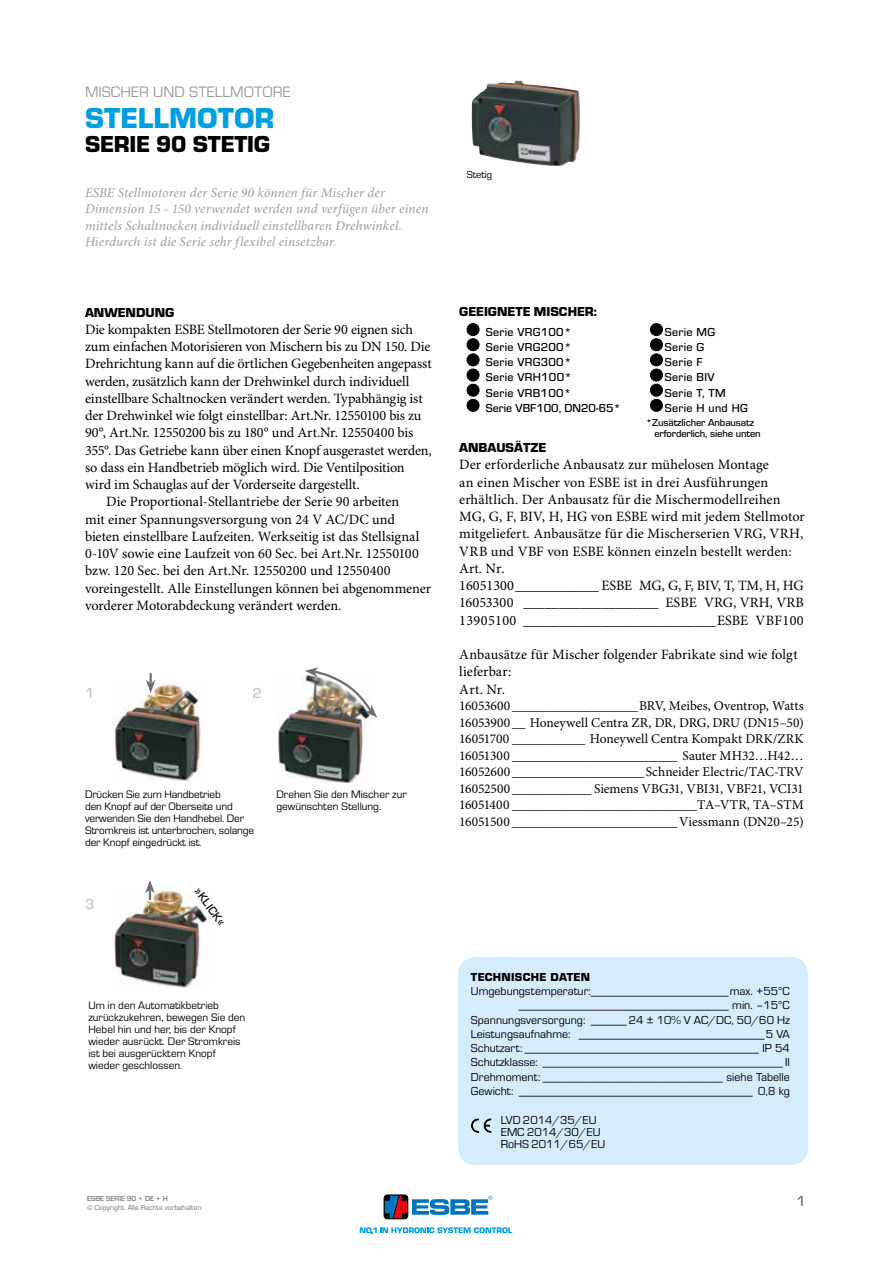
<style>
.page{position:relative;width:893px;height:1263px;background:#fff}
.page>*{position:absolute;margin:0;border:0;box-sizing:border-box;transform-origin:0 0}
.t1{font:700 30px "ESBE Eurostile";color:#009fe3}
.t2{font:700 24px "ESBE Eurostile";letter-spacing:-.01em;color:#000}
.t3{font:15.75px "ESBE Eurostile";color:#9d9d9c}
.t4{font:500 15px "ESBE Eurostile";color:#c6c6c6}
.t5{font:500 15px "ESBE Eurostile";color:#706f6f}
.t6{font:14.25px/17.2px "Minion Pro";letter-spacing:-.005em;color:#000}
.t7{font:13.5px/16.5px "Minion Pro";letter-spacing:-.005em;color:#000;text-align:justify}
.t8{font:italic 13.5px/16.5px "Minion Pro";letter-spacing:.01em;color:#9d9d9c}
.t9{font:700 13.5px "ESBE Eurostile";color:#000}
.t10{font:12px/14.2px "ESBE Eurostile";color:#000;text-align:right}
.t11{font:500 12px/15.1px "ESBE Eurostile";letter-spacing:.025em;color:#000}
.t12{font:700 12px "ESBE Eurostile";letter-spacing:.025em;color:#000}
.t13{font:11.25px/12px "ESBE Eurostile";color:#000}
.t14{font:500 10.5px/10.5px "ESBE Eurostile";letter-spacing:-.01em;color:#000}
.t15{font:10.5px "ESBE Eurostile";color:#000}
.t16{font:7.5px "ESBE Eurostile";color:#706f6f}
.t17{font:500 7.5px "ESBE Eurostile";color:#706f6f}
.s1{color:#f4a186}
</style>
<div class="page">
<div style="left:458px;top:957px;width:350px;height:208px;background:#d4edfc;border-radius:17px"></div>
<img style="left:114px;top:889px;width:93px;height:99px">
<svg style="left:145px;top:880px;width:10px;height:20px"></svg>
<img style="left:113px;top:681px;width:88px;height:99px">
<svg style="left:146px;top:673px;width:10px;height:20px"></svg>
<img style="left:278px;top:679px;width:90px;height:104px">
<img style="left:305px;top:667px;width:72px;height:51px">
<svg style="left:471px;top:1118px;width:21px;height:15px"></svg>
<img style="left:472px;top:81px;width:108px;height:85px">
<div style="left:467px;top:324px;width:12px;height:12px;background:#000;border-radius:50%"></div>
<div style="left:467px;top:323px;width:12px;height:13px;border:1px solid #000;border-radius:50%"></div>
<div style="left:467px;top:339px;width:12px;height:12px;background:#000;border-radius:50%"></div>
<div style="left:467px;top:338px;width:12px;height:13px;border:1px solid #000;border-radius:50%"></div>
<div style="left:467px;top:354px;width:12px;height:12px;background:#000;border-radius:50%"></div>
<div style="left:467px;top:353px;width:12px;height:13px;border:1px solid #000;border-radius:50%"></div>
<div style="left:467px;top:369px;width:12px;height:12px;background:#000;border-radius:50%"></div>
<div style="left:467px;top:369px;width:12px;height:12px;border:1px solid #000;border-radius:50%"></div>
<div style="left:467px;top:384px;width:12px;height:12px;background:#000;border-radius:50%"></div>
<div style="left:467px;top:384px;width:12px;height:13px;border:1px solid #000;border-radius:50%"></div>
<div style="left:467px;top:399px;width:12px;height:12px;background:#000;border-radius:50%"></div>
<div style="left:467px;top:399px;width:12px;height:13px;border:1px solid #000;border-radius:50%"></div>
<div style="left:650px;top:324px;width:12px;height:12px;background:#000;border-radius:50%"></div>
<div style="left:650px;top:323px;width:13px;height:13px;border:1px solid #000;border-radius:50%"></div>
<div style="left:650px;top:339px;width:12px;height:12px;background:#000;border-radius:50%"></div>
<div style="left:650px;top:338px;width:13px;height:13px;border:1px solid #000;border-radius:50%"></div>
<div style="left:650px;top:354px;width:12px;height:12px;background:#000;border-radius:50%"></div>
<div style="left:650px;top:353px;width:13px;height:13px;border:1px solid #000;border-radius:50%"></div>
<div style="left:650px;top:369px;width:12px;height:12px;background:#000;border-radius:50%"></div>
<div style="left:650px;top:369px;width:13px;height:12px;border:1px solid #000;border-radius:50%"></div>
<div style="left:650px;top:384px;width:12px;height:12px;background:#000;border-radius:50%"></div>
<div style="left:650px;top:384px;width:13px;height:13px;border:1px solid #000;border-radius:50%"></div>
<div style="left:650px;top:399px;width:12px;height:12px;background:#000;border-radius:50%"></div>
<div style="left:650px;top:399px;width:13px;height:13px;border:1px solid #000;border-radius:50%"></div>
<svg style="left:360px;top:1227px;width:152px;height:6px"></svg>
<div style="left:384px;top:1195px;width:24px;height:24px;border:1px solid #000;border-radius:3px"></div>
<svg style="left:385px;top:1196px;width:107px;height:22px"></svg>
<p class="t3" style="left:85px;top:83px;width:207px">MISCHER UND STELLMOTORE</p>
<h1 class="t1" style="left:85px;top:102px;width:191px">STELLMOTOR</h1>
<h2 class="t2" style="left:85px;top:131px;width:187px">SERIE 90 STETIG</h2>
<p class="t8" style="left:85px;top:185px;width:345px">ESBE Stellmotoren der Serie 90 können für Mischer der Dimension 15 - 150 verwendet werden und verfügen über einen mittels Schaltnocken individuell einstellbaren Drehwinkel.<br>Hierdurch ist die Serie sehr flexibel einsetzbar<span class="s1">.</span></p>
<p class="t9" style="left:85px;top:305px;width:91px">ANWENDUNG</p>
<p class="t6" style="left:85px;top:321px;width:330px">Die kompakten ESBE Stellmotoren der Serie 90 eignen sich</p>
<p class="t6" style="left:85px;top:338px;width:347px">zum einfachen Motorisieren von Mischern bis zu DN 150. Die</p>
<p class="t6" style="left:85px;top:356px;width:348px">Drehrichtung kann auf die örtlichen Gegebenheiten angepasst</p>
<p class="t6" style="left:85px;top:373px;width:326px">werden, zusätzlich kann der Drehwinkel durch individuell</p>
<p class="t6" style="left:85px;top:390px;width:339px">einstellbare Schaltnocken verändert werden. Typabhängig ist</p>
<p class="t6" style="left:85px;top:407px;width:338px">der Drehwinkel wie folgt einstellbar: Art.Nr. 12550100 bis zu</p>
<p class="t6" style="left:85px;top:425px;width:330px">90°, Art.Nr. 12550200 bis zu 180° und Art.Nr. 12550400 bis</p>
<p class="t6" style="left:85px;top:442px;width:348px">355°. Das Getriebe kann über einen Knopf ausgerastet werden,</p>
<p class="t6" style="left:85px;top:459px;width:321px">so dass ein Handbetrieb möglich wird. Die Ventilposition</p>
<p class="t6" style="left:85px;top:476px;width:276px">wird im Schauglas auf der Vorderseite dargestellt.</p>
<p class="t6" style="left:106px;top:494px;width:294px">Die Proportional-Stellantriebe der Serie 90 arbeiten</p>
<p class="t6" style="left:85px;top:511px;width:311px">mit einer Spannungsversorgung von 24 V AC/DC und</p>
<p class="t6" style="left:85px;top:528px;width:336px">bieten einstellbare Laufzeiten. Werkseitig ist das Stellsignal</p>
<p class="t6" style="left:85px;top:545px;width:335px">0-10V sowie eine Laufzeit von 60 Sec. bei Art.Nr. 12550100</p>
<p class="t6" style="left:85px;top:563px;width:307px">bzw. 120 Sec. bei den Art.Nr. 12550200 und 12550400</p>
<p class="t6" style="left:85px;top:580px;width:348px">voreingestellt. Alle Einstellungen können bei abgenommener</p>
<p class="t6" style="left:85px;top:597px;width:258px">vorderer Motorabdeckung verändert werden.</p>
<p class="t4" style="left:85px;top:685px;width:11px">1</p>
<p class="t4" style="left:253px;top:685px;width:11px">2</p>
<p class="t13" style="left:85px;top:789px;width:171px">Drücken Sie zum Handbetrieb<br>den Knopf auf der Oberseite und verwenden Sie den Handhebel. Der<br>Stromkreis ist unterbrochen, solange der Knopf eingedrückt ist.</p>
<p class="t13" style="left:276px;top:789px;width:132px">Drehen Sie den Mischer zur gewünschten Stellung.</p>
<p class="t4" style="left:85px;top:895px;width:11px">3</p>
<p class="t11" style="left:203px;top:885px;width:45px;rotate:54deg">»KLICK«</p>
<p class="t13" style="left:88px;top:999px;width:158px">Um in den Automatikbetrieb zurückzukehren, bewegen Sie den<br>Hebel hin und her, bis der Knopf wieder ausrückt. Der Stromkreis ist bei ausgerücktem Knopf wieder geschlossen.</p>
<p class="t17" style="left:87px;top:1194px;width:82px">ESBE SERIE 90 • DE • H</p>
<p class="t16" style="left:87px;top:1203px;width:116px">© Copyright. Alle Rechte vorbehalten</p>
<p class="t15" style="left:467px;top:169px;width:27px">Stetig</p>
<p class="t9" style="left:459px;top:304px;width:139px">GEEIGNETE MISCHER:</p>
<p class="t11" style="left:486px;top:325px;width:137px">Serie VRG100*<br>Serie VRG200*<br>Serie VRG300*<br>Serie VRH100*<br>Serie VRB100*<br>Serie VBF100, DN20-65*</p>
<p class="t11" style="left:665px;top:325px;width:84px">Serie MG<br>Serie G<br>Serie F<br>Serie BIV<br>Serie T, TM<br>Serie H und HG</p>
<p class="t14" style="left:654px;top:418px;width:108px;text-indent:-9px">*Zusätzlicher Anbausatz erforderlich, siehe unten</p>
<p class="t9" style="left:459px;top:440px;width:88px">ANBAUSÄTZE</p>
<p class="t6" style="left:459px;top:457px;width:347px">Der erforderliche Anbausatz zur mühelosen Montage<br>an einen Mischer von ESBE ist in drei Ausführungen erhältlich. Der Anbausatz für die Mischermodellreihen MG, G, F, BIV, H, HG von ESBE wird mit jedem Stellmotor mitgeliefert. Anbausätze für die Mischerserien VRG, VRH, VRB und VBF von ESBE können einzeln bestellt werden:<br>Art. Nr.<br>16051300____________ ESBE MG, G, F, BIV, T, TM, H, HG 16053300 ___________________ ESBE VRG, VRH, VRB 13905100 ___________________________ESBE VBF100</p>
<p class="t6" style="left:459px;top:647px;width:340px">Anbausätze für Mischer folgender Fabrikate sind wie folgt lieferbar:<br>Art. Nr.</p>
<p class="t7" style="left:459px;top:698px;width:346px">16053600 ___________________BRV, Meibes, Oventrop, Watts 16053900 __ Honeywell Centra ZR, DR, DRG, DRU (DN15–50)<br>16051700 ___________ Honeywell Centra Kompakt DRK/ZRK 16051300 _________________________ Sauter MH32…H42… 16052600 ____________________Schneider Electric/TAC-TRV 16052500 ____________ Siemens VBG31, VBI31, VBF21, VCI31<br>16051400 ____________________________TA–VTR, TA–STM 16051500 _________________________Viessmann (DN20–25)</p>
<p class="t12" style="left:471px;top:970px;width:121px">TECHNISCHE DATEN</p>
<p class="t10" style="left:471px;top:984px;width:320px">Umgebungstemperatur:_______________________max. +55°C ___________________________________ min. –15°C Spannungsversorgung: ______24 ± 10% V AC/DC, 50/60 Hz Leistungsaufnahme: _______________________________5 VA Schutzart: _______________________________________ IP 54<br>Schutzklasse: ________________________________________ II Drehmoment: ______________________________ siehe Tabelle Gewicht: _______________________________________ 0,8 kg</p>
<p class="t10" style="left:501px;top:1114px;width:106px;line-height:12px;text-align:left">LVD 2014/35/EU<br>EMC 2014/30/EU<br>RoHS 2011/65/EU</p>
<p class="t5" style="left:796px;top:1193px;width:11px">1</p>
</div>
